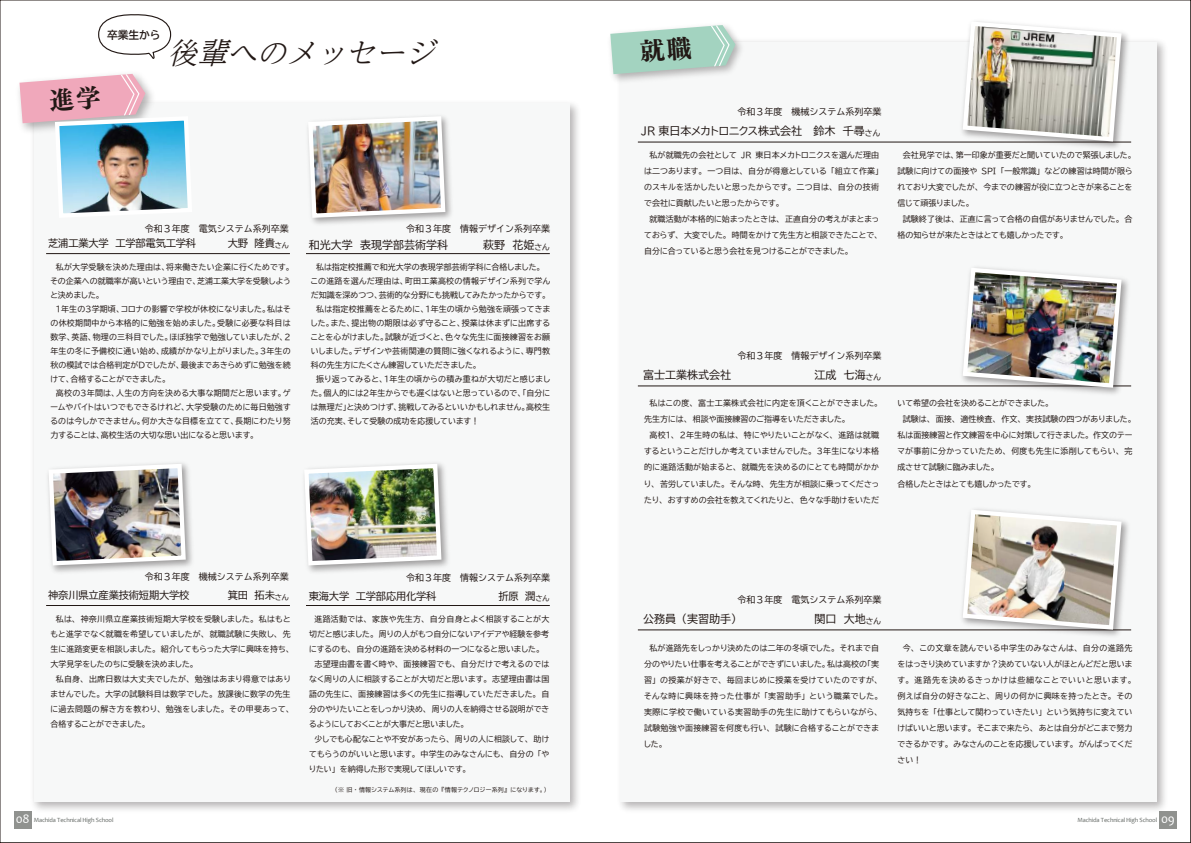
<style>
.page{position:relative;width:1191px;height:843px;background:#fff}
.page>*{position:absolute;margin:0;border:0;box-sizing:border-box;transform-origin:0 0}
.t1{font:italic 300 29.6px "UD Reimin Pr 6 N";color:#221815}
.t2{font:11px "BIZ UDP Gothic";color:#221815}
.t3{font:10.8px "BIZ UDP Gothic Bold";color:#221815}
.t4{font:10.3px "BIZ UDP Gothic";letter-spacing:-.02em;color:#221815}
.t5{font:9px "BIZ UD Gothic";color:#221815}
.t6{font:8px/16px "BIZ UDP Gothic";letter-spacing:.015em;color:#221815}
.t7{font:6.4px "Candara";letter-spacing:-.02em;color:#636864}
.t8{font:6px "BIZ UDP Gothic";letter-spacing:.04em;color:#221815}
.s1{font-size:7.5px}
.s2{font-size:8px}
.s3{font-size:12.8px;color:#fff}
</style>
<div class="page">
<div style="left:14px;top:811px;width:17px;height:17px;background:#90928f"></div>
<div style="left:1160px;top:811px;width:17px;height:17px;background:#90928f"></div>
<svg style="left:98px;top:14px;width:74px;height:45px"></svg>
<img style="left:31px;top:103px;width:547px;height:713px">
<div style="left:34px;top:103px;width:536px;height:698px;background:#f7f8f8"></div>
<img style="left:620px;top:41px;width:545px;height:774px">
<div style="left:621px;top:42px;width:536px;height:759px;background:#f7f8f8"></div>
<img style="left:613px;top:36px;width:136px;height:51px">
<hr style="left:306px;top:253px;width:244px;height:1px;background:#221815">
<hr style="left:46px;top:605px;width:244px;height:1px;background:#221815">
<hr style="left:306px;top:605px;width:244px;height:1px;background:#221815">
<hr style="left:638px;top:142px;width:493px;height:1px;background:#221815">
<hr style="left:638px;top:385px;width:493px;height:1px;background:#221815">
<hr style="left:638px;top:629px;width:493px;height:1px;background:#221815">
<hr style="left:46px;top:253px;width:244px;height:1px;background:#221815">
<img style="left:312px;top:140px;width:140px;height:84px">
<img style="left:308px;top:116px;width:140px;height:104px">
<img style="left:308px;top:470px;width:140px;height:102px">
<img style="left:304px;top:463px;width:140px;height:104px">
<img style="left:957px;top:33px;width:176px;height:115px">
<svg style="left:960px;top:21px;width:164px;height:123px"></svg>
<img style="left:957px;top:521px;width:175px;height:115px">
<svg style="left:960px;top:509px;width:164px;height:122px"></svg>
<img style="left:52px;top:471px;width:140px;height:101px">
<img style="left:48px;top:463px;width:140px;height:104px">
<img style="left:957px;top:279px;width:175px;height:115px">
<img style="left:960px;top:267px;width:164px;height:123px">
<svg style="left:610px;top:25px;width:125px;height:49px;background:#b2d7c8"></svg>
<svg style="left:19px;top:74px;width:169px;height:146px"></svg>
<h3 class="t3" style="left:107px;top:29px;width:55px">卒業生から</h3>
<h1 class="t1" style="left:168px;top:28px;width:280px">後輩へのメッセージ</h1>
<p class="t5" style="left:145px;top:223px;width:145px">令和３年度　電気システム系列卒業</p>
<p class="t4" style="left:48px;top:238px;width:149px">芝浦工業大学　工学部電気工学科</p>
<p class="t4" style="left:228px;top:238px;width:63px">大野　隆貴<span class="s1">さん</span></p>
<p class="t6" style="left:50px;top:259px;width:242px;line-height:14px;text-align:justify">　私が大学受験を決めた理由は、将来働きたい企業に行くためです。その企業への就職率が高いという理由で、芝浦工業大学を受験しようと決めました。</p>
<p class="t6" style="left:50px;top:301px;width:242px;line-height:14px;text-indent:5px">1年生の3学期頃、コロナの影響で学校が休校になりました。私はその休校期間中から本格的に勉強を始めました。受験に必要な科目は数学、英語、物理の三科目でした。ほぼ独学で勉強していましたが、２年生の冬に予備校に通い始め、成績がかなり上がりました。３年生の秋の模試では合格判定がDでしたが、最後まであきらめずに勉強を続けて、合格することができました。<br>　高校の3年間は、人生の方向を決める大事な期間だと思います。ゲームやバイトはいつでもできるけれど、大学受験のために毎日勉強するのは今しかできません。何か大きな目標を立てて、長期にわたり努力することは、高校生活の大切な思い出になると思います。</p>
<p class="t5" style="left:406px;top:223px;width:146px">令和３年度　情報デザイン系列卒業</p>
<h2 class="t2" style="left:309px;top:239px;width:141px">和光大学　表現学部芸術学科</h2>
<h2 class="t2" style="left:483px;top:239px;width:68px">萩野　花姫<span class="s2">さん</span></h2>
<p class="t6" style="left:311px;top:259px;width:241px;line-height:14px">　私は指定校推薦で和光大学の表現学部芸術学科に合格しました。この進路を選んだ理由は、町田工業高校の情報デザイン系列で学んだ知識を深めつつ、芸術的な分野にも挑戦してみたかったからです。　私は指定校推薦をとるために、１年生の頃から勉強を頑張ってきました。また、提出物の期限は必ず守ること、授業は休まずに出席することを心がけました。試験が近づくと、色々な先生に面接練習をお願いしました。デザインや芸術関連の質問に強くなれるように、専門教科の先生方にたくさん練習していただきました。<br>　振り返ってみると、１年生の頃からの積み重ねが大切だと感じました。個人的には２年生からでも遅くはないと思っているので、「自分には無理だ」と決めつけず、挑戦してみるといいかもしれません。高校生活の充実、そして受験の成功を応援しています！</p>
<p class="t5" style="left:145px;top:572px;width:145px">令和３年度　機械システム系列卒業</p>
<p class="t5" style="left:406px;top:572px;width:146px">令和３年度　情報システム系列卒業</p>
<p class="t4" style="left:48px;top:589px;width:143px">神奈川県立産業技術短期大学校</p>
<p class="t4" style="left:228px;top:589px;width:63px">箕田　拓未<span class="s1">さん</span></p>
<p class="t4" style="left:309px;top:590px;width:129px">東海大学　工学部応用化学科</p>
<p class="t4" style="left:498px;top:590px;width:53px">折原　潤<span class="s1">さん</span></p>
<p class="t6" style="left:50px;top:610px;width:242px;line-height:15px">　私は、神奈川県立産業技術短期大学校を受験しました。私はもともと進学でなく就職を希望していましたが、就職試験に失敗し、先生に進路変更を相談しました。紹介してもらった大学に興味を持ち、大学見学をしたのちに受験を決めました。<br>　私自身、出席日数は大丈夫でしたが、勉強はあまり得意ではありませんでした。大学の試験科目は数学でした。放課後に数学の先生に過去問題の解き方を教わり、勉強をしました。その甲斐あって、合格することができました。</p>
<p class="t6" style="left:309px;top:610px;width:242px;line-height:15px">　進路活動では、家族や先生方、自分自身とよく相談することが大切だと感じました。周りの人がもつ自分にないアイデアや経験を参考にするのも、自分の進路を決める材料の一つになると思いました。<br>　志望理由書を書く時や、面接練習でも、自分だけで考えるのではなく周りの人に相談することが大切だと思います。志望理由書は国語の先生に、面接練習は多くの先生に指導していただきました。自分のやりたいことをしっかり決め、周りの人を納得させる説明ができるようにしておくことが大事だと思いました。<br>　少しでも心配なことや不安があったら、周りの人に相談して、助けてもらうのがいいと思います。中学生のみなさんにも、自分の「やりたい」を納得した形で実現してほしいです。</p>
<p class="t8" style="left:335px;top:786px;width:214px">（※ 旧・情報システム系列は、現在の『情報テクノロジー系列』になります。）</p>
<p class="t5" style="left:737px;top:107px;width:145px">令和３年度　機械システム系列卒業</p>
<h2 class="t2" style="left:641px;top:125px;width:240px">JR 東日本メカトロニクス株式会社 鈴木　千尋<span class="s2">さん</span></h2>
<p class="t6" style="left:644px;top:147px;width:236px">　私が就職先の会社として JR 東日本メカトロニクスを選んだ理由は二つあります。一つ目は、自分が得意としている「組立て作業」のスキルを活かしたいと思ったからです。二つ目は、自分の技術で会社に貢献したいと思ったからです。<br>　就職活動が本格的に始まったときは、正直自分の考えがまとまっておらず、大変でした。時間をかけて先生方と相談できたことで、自分に合っていると思う会社を見つけることができました。</p>
<p class="t6" style="left:897px;top:147px;width:236px">　会社見学では、第一印象が重要だと聞いていたので緊張しました。試験に向けての面接や SPI 「一般常識」などの練習は時間が限られており大変でしたが、今までの練習が役に立つときが来ることを信じて頑張りました。<br>　試験終了後は、正直に言って合格の自信がありませんでした。合格の知らせが来たときはとても嬉しかったです。</p>
<p class="t5" style="left:737px;top:351px;width:145px">令和３年度　情報デザイン系列卒業</p>
<h2 class="t2" style="left:643px;top:369px;width:89px">富士工業株式会社</h2>
<h2 class="t2" style="left:814px;top:369px;width:68px">江成　七海<span class="s2">さん</span></h2>
<p class="t6" style="left:644px;top:395px;width:236px">　私はこの度、富士工業株式会社に内定を頂くことができました。先生方には、相談や面接練習のご指導をいただきました。<br>　高校１、２年生時の私は、特にやりたいことがなく、進路は就職するということだけしか考えていませんでした。３年生になり本格的に進路活動が始まると、就職先を決めるのにとても時間がかかり、苦労していました。そんな時、先生方が相談に乗ってくださったり、おすすめの会社を教えてくれたりと、色々な手助けをいただ</p>
<p class="t6" style="left:897px;top:395px;width:236px">いて希望の会社を決めることができました。<br>　試験は、面接、適性検査、作文、実技試験の四つがありました。私は面接練習と作文練習を中心に対策して行きました。作文のテーマが事前に分かっていたため、何度も先生に添削してもらい、完成させて試験に臨みました。<br>合格したときはとても嬉しかったです。</p>
<p class="t5" style="left:737px;top:595px;width:145px">令和３年度　電気システム系列卒業</p>
<h2 class="t2" style="left:643px;top:613px;width:102px">公務員（実習助手）　</h2>
<h2 class="t2" style="left:814px;top:613px;width:68px">関口　大地<span class="s2">さん</span></h2>
<p class="t6" style="left:644px;top:639px;width:236px;text-align:justify">　私が進路先をしっかり決めたのは二年の冬頃でした。それまで自分のやりたい仕事を考えることができずにいました。私は高校の「実習」の授業が好きで、毎回まじめに授業を受けていたのですが、そんな時に興味を持った仕事が「実習助手」という職業でした。実際に学校で働いている実習助手の先生に助けてもらいながら、試験勉強や面接練習を何度も行い、試験に合格することができました。</p>
<p class="t6" style="left:897px;top:639px;width:236px;text-align:justify">　今、この文章を読んでいる中学生のみなさんは、自分の進路先をはっきり決めていますか？決めていない人がほとんどだと思います。進路先を決めるきっかけは些細なことでいいと思います。例えば自分の好きなこと、周りの何かに興味を持ったとき。その気持ちを「仕事として関わっていきたい」という気持ちに変えていけばいいと思います。そこまで来たら、あとは自分がどこまで努力できるかです。みなさんのことを応援しています。がんばってください！</p>
<p class="t7" style="left:16px;top:816px;width:99px"><span class="s3">08</span> Machida Technical High School</p>
<p class="t7" style="left:1077px;top:816px;width:99px">Machida Technical High School <span class="s3">09</span></p>
</div>
